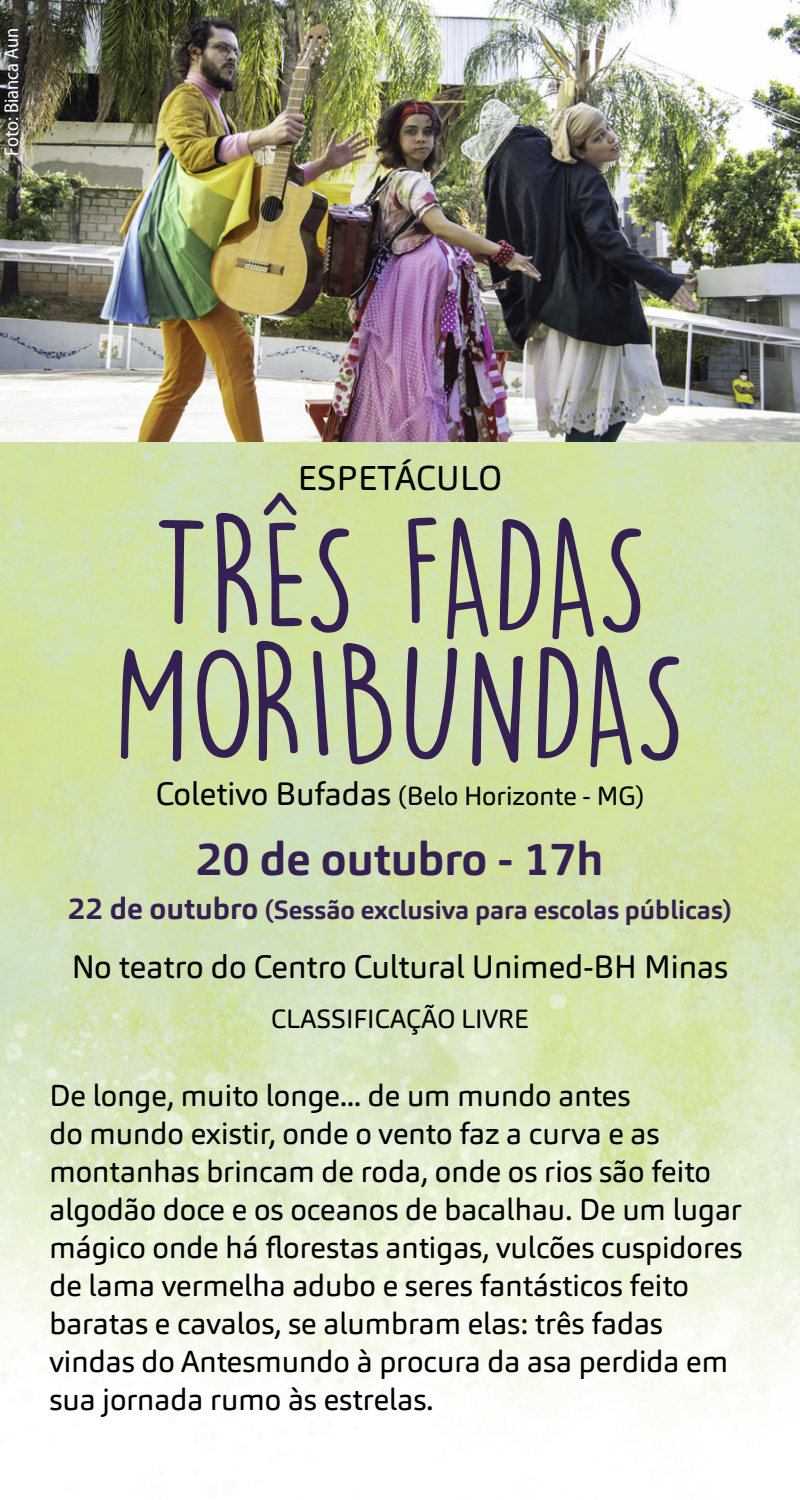
<style>
.page{position:relative;width:800px;height:1500px;background:#fff}
.page>*{position:absolute;margin:0;border:0;box-sizing:border-box;transform-origin:0 0}
.titulo{font:148px/128px "DK Lemon Yellow Sun";letter-spacing:-.02em;color:#352052}
.datas{font:700 46px "Carnas";color:#352052}
.txt9{font:34px "Carnas";color:#000}
.txtos{font:32px "Carnas";color:#000}
.txt9-2{font:30px/38px "Carnas";color:#000}
.datas-2{font:700 26px "Carnas";color:#352052}
.txtos-2{font:26px "Carnas";color:#000}
.txt9-3{font:26px "Carnas";color:#000}
.foto{font:20px "Myriad Variable Concept";color:#fff}
.s1{font-size:32px}
.s2{font-size:30px}
</style>
<div class="page">
<img style="left:0;top:442px;width:800px;height:1013px">
<img style="left:0;top:0;width:800px;height:442px">
<p class="foto" style="left:0;top:156px;width:130px;rotate:-90deg">Foto: Bianca Aun</p>
<p class="txt9" style="left:298px;top:456px;width:206px">ESPETÁCULO</p>
<p class="titulo" style="left:113px;top:511px;width:575px">TRÊS FADAS<br>MORIBUNDAS</p>
<p class="txtos-2" style="left:156px;top:779px;width:490px"><span class="s1">Coletivo Bufadas</span> (Belo Horizonte - MG)</p>
<p class="datas" style="left:196px;top:829px;width:409px">20 de outubro - 17h</p>
<p class="datas-2" style="left:68px;top:893px;width:665px"><span class="s2">22 de outubro</span> (Sessão exclusiva para escolas públicas)</p>
<p class="txtos" style="left:72px;top:946px;width:658px">No teatro do Centro Cultural Unimed-BH Minas</p>
<p class="txt9-3" style="left:271px;top:1002px;width:259px">CLASSIFICAÇÃO LIVRE</p>
<p class="txt9-2" style="left:49px;top:1076px;width:695px">De longe, muito longe... de um mundo antes<br>do mundo existir, onde o vento faz a curva e as montanhas brincam de roda, onde os rios são feito algodão doce e os oceanos de bacalhau. De um lugar mágico onde há florestas antigas, vulcões cuspidores de lama vermelha adubo e seres fantásticos feito baratas e cavalos, se alumbram elas: três fadas vindas do Antesmundo à procura da asa perdida em sua jornada rumo às estrelas.</p>
</div>
